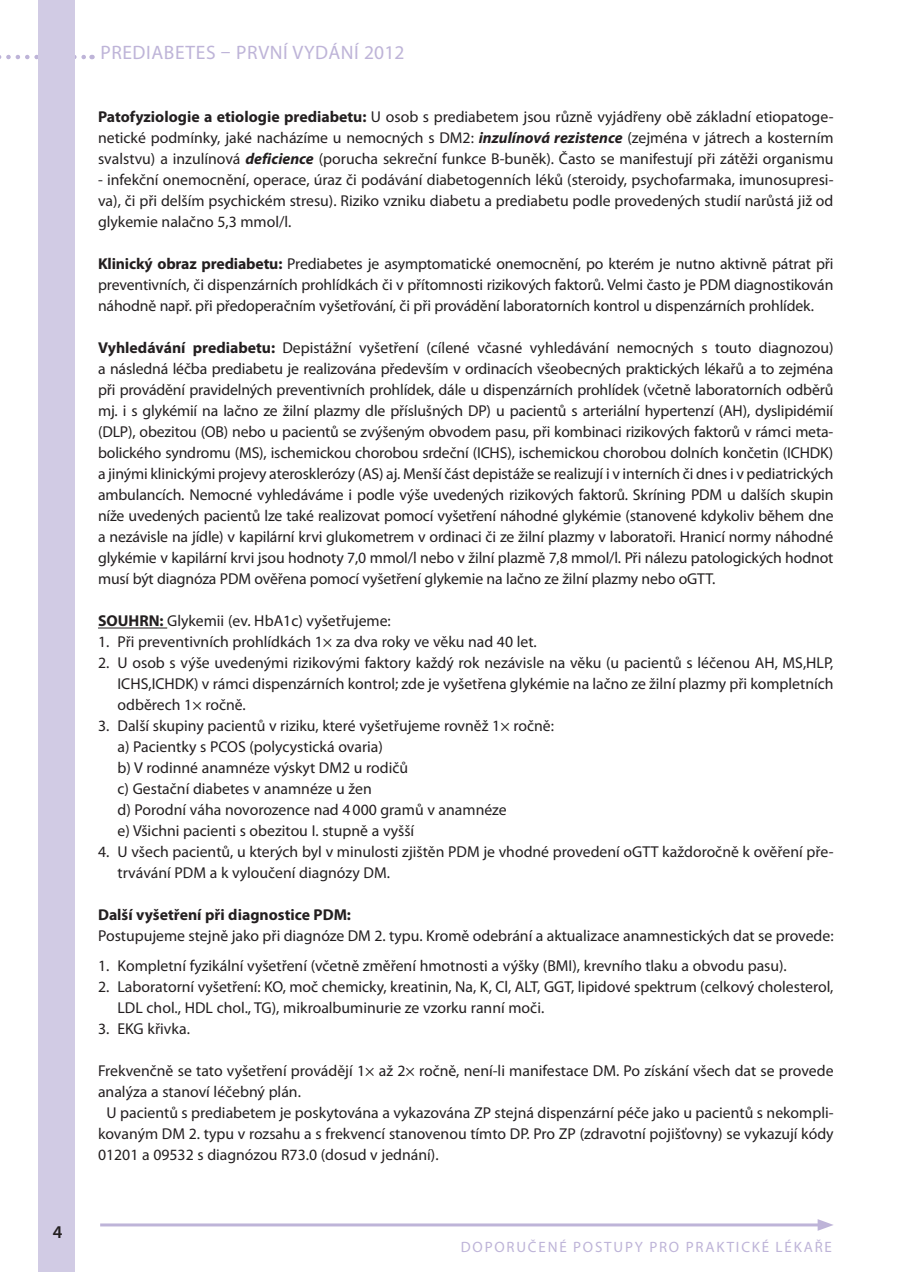
<style>
.page{position:relative;width:902px;height:1272px;background:#fff}
.page>*{position:absolute;margin:0;border:0;box-sizing:border-box;transform-origin:0 0}
.t1{font:19.5px "Myriad Pro";letter-spacing:.03em;color:#beb4d8}
.t2{font:600 18px "Myriad Pro";color:#231f20}
.t3{font:15.75px/21px "Myriad Pro";color:#231f20;text-align:justify}
.t4{font:700 15.75px "Myriad Pro";color:#231f20}
.t5{font:15px "Myriad Pro";letter-spacing:.12em;color:#beb4d8}
.s1{font-weight:700}
.s2{font-weight:700;font-style:italic}
</style>
<div class="page">
<hr style="left:100px;top:1223px;width:723px;height:3px;background:#beb4d8">
<svg style="left:818px;top:1219px;width:15px;height:12px"></svg>
<svg style="left:0;top:55px;width:93px;height:4px"></svg>
<div style="left:39px;top:0;width:36px;height:1272px;background:#d1cbe4"></div>
<hr style="left:98px;top:628px;width:69px;height:1px;background:#231f20">
<p class="t2" style="left:53px;top:1225px;width:11px">4</p>
<p class="t1" style="left:100px;top:45px;width:306px">PREDIABETES – PRVNÍ VYDÁNÍ 2012</p>
<p class="t3" style="left:98px;top:108px;width:737px"><span class="s1">Patofyziologie a etiologie prediabetu:</span> U osob s prediabetem jsou různě vyjádřeny obě základní etiopatoge&shy;netické podmínky, jaké nacházíme u nemocných s DM2: <span class="s2">inzulínová rezistence</span> (zejména v játrech a kosterním svalstvu) a inzulínová <span class="s2">deficience</span> (porucha sekreční funkce B-buněk). Často se manifestují při zátěži organismu</p>
<p class="t3" style="left:98px;top:171px;width:737px">- infekční onemocnění, operace, úraz či podávání diabetogenních léků (steroidy, psychofarmaka, imunosupresi&shy;va), či při delším psychickém stresu). Riziko vzniku diabetu a prediabetu podle provedených studií narůstá již od glykemie nalačno 5,3 mmol/l.</p>
<p class="t3" style="left:98px;top:255px;width:737px"><span class="s1">Klinický obraz prediabetu:</span> Prediabetes je asymptomatické onemocnění, po kterém je nutno aktivně pátrat při preventivních, či dispenzárních prohlídkách či v přítomnosti rizikových faktorů. Velmi často je PDM diagnostikován náhodně např. při předoperačním vyšetřování, či při provádění laboratorních kontrol u dispenzárních prohlídek.</p>
<p class="t3" style="left:98px;top:339px;width:737px"><span class="s1">Vyhledávání prediabetu:</span> Depistážní vyšetření (cílené včasné vyhledávání nemocných s touto diagnozou) a následná léčba prediabetu je realizována především v ordinacích všeobecných praktických lékařů a to zejména při provádění pravidelných preventivních prohlídek, dále u dispenzárních prohlídek (včetně laboratorních odběrů mj. i s glykémií na lačno ze žilní plazmy dle příslušných DP) u pacientů s arteriální hypertenzí (AH), dyslipidémií (DLP), obezitou (OB) nebo u pacientů se zvýšeným obvodem pasu, při kombinaci rizikových faktorů v rámci meta&shy;bolického syndromu (MS), ischemickou chorobou srdeční (ICHS), ischemickou chorobou dolních končetin (ICHDK) a jinými klinickými projevy aterosklerózy (AS) aj. Menší část depistáže se realizují i v interních či dnes i v pediatrických ambulancích. Nemocné vyhledáváme i podle výše uvedených rizikových faktorů. Skríning PDM u dalších skupin níže uvedených pacientů lze také realizovat pomocí vyšetření náhodné glykémie (stanovené kdykoliv během dne a nezávisle na jídle) v kapilární krvi glukometrem v ordinaci či ze žilní plazmy v laboratoři. Hranicí normy náhodné glykémie v kapilární krvi jsou hodnoty 7,0 mmol/l nebo v žilní plazmě 7,8 mmol/l. Při nálezu patologických hodnot musí být diagnóza PDM ověřena pomocí vyšetření glykemie na lačno ze žilní plazmy nebo oGTT.</p>
<p class="t3" style="left:98px;top:612px;width:294px"><span class="s1">SOUHRN:</span> Glykemii (ev. HbA1c) vyšetřujeme:</p>
<p class="t3" style="left:98px;top:633px;width:440px">1. Při preventivních prohlídkách 1× za dva roky ve věku nad 40 let.</p>
<p class="t3" style="left:118px;top:654px;width:717px;text-indent:-20px">2. U osob s výše uvedenými rizikovými faktory každý rok nezávisle na věku (u pacientů s léčenou AH, MS,HLP, ICHS,ICHDK) v rámci dispenzárních kontrol; zde je vyšetřena glykémie na lačno ze žilní plazmy při kompletních odběrech 1× ročně.</p>
<p class="t3" style="left:118px;top:717px;width:438px;text-align:left;text-indent:-20px">3. Další skupiny pacientů v riziku, které vyšetřujeme rovněž 1× ročně: a) Pacientky s PCOS (polycystická ovaria)<br>b) V rodinné anamnéze výskyt DM2 u rodičů<br>c) Gestační diabetes v anamnéze u žen<br>d) Porodní váha novorozence nad 4 000 gramů v anamnéze<br>e) Všichni pacienti s obezitou I. stupně a vyšší</p>
<p class="t3" style="left:118px;top:843px;width:717px;text-indent:-20px">4. U všech pacientů, u kterých byl v minulosti zjištěn PDM je vhodné provedení oGTT každoročně k ověření pře&shy;trvávání PDM a k vyloučení diagnózy DM.</p>
<p class="t4" style="left:98px;top:909px;width:255px">Další vyšetření při diagnostice PDM:</p>
<p class="t3" style="left:98px;top:927px;width:737px">Postupujeme stejně jako při diagnóze DM 2. typu. Kromě odebrání a aktualizace anamnestických dat se provede:</p>
<p class="t3" style="left:98px;top:956px;width:690px">1. Kompletní fyzikální vyšetření (včetně změření hmotnosti a výšky (BMI), krevního tlaku a obvodu pasu).</p>
<p class="t3" style="left:118px;top:977px;width:717px;text-indent:-20px">2. Laboratorní vyšetření: KO, moč chemicky, kreatinin, Na, K, Cl, ALT, GGT, lipidové spektrum (celkový cholesterol,<br>LDL chol., HDL chol., TG), mikroalbuminurie ze vzorku ranní moči.</p>
<p class="t3" style="left:98px;top:1019px;width:94px">3. EKG křivka.</p>
<p class="t3" style="left:98px;top:1061px;width:737px">Frekvenčně se tato vyšetření provádějí 1× až 2× ročně, není-li manifestace DM. Po získání všech dat se provede</p>
<p class="t3" style="left:98px;top:1082px;width:204px">analýza a stanoví léčebný plán.</p>
<p class="t3" style="left:107px;top:1103px;width:728px">U pacientů s prediabetem je poskytována a vykazována ZP stejná dispenzární péče jako u pacientů s nekompli-</p>
<p class="t3" style="left:98px;top:1124px;width:737px">kovaným DM 2. typu v rozsahu a s frekvencí stanovenou tímto DP. Pro ZP (zdravotní pojišťovny) se vykazují kódy</p>
<p class="t3" style="left:98px;top:1145px;width:342px">01201 a 09532 s diagnózou R73.0 (dosud v jednání).</p>
<p class="t5" style="left:461px;top:1241px;width:373px">DOPORUČENÉ POSTUPY PRO PRAKTICKÉ LÉKAŘE</p>
</div>
